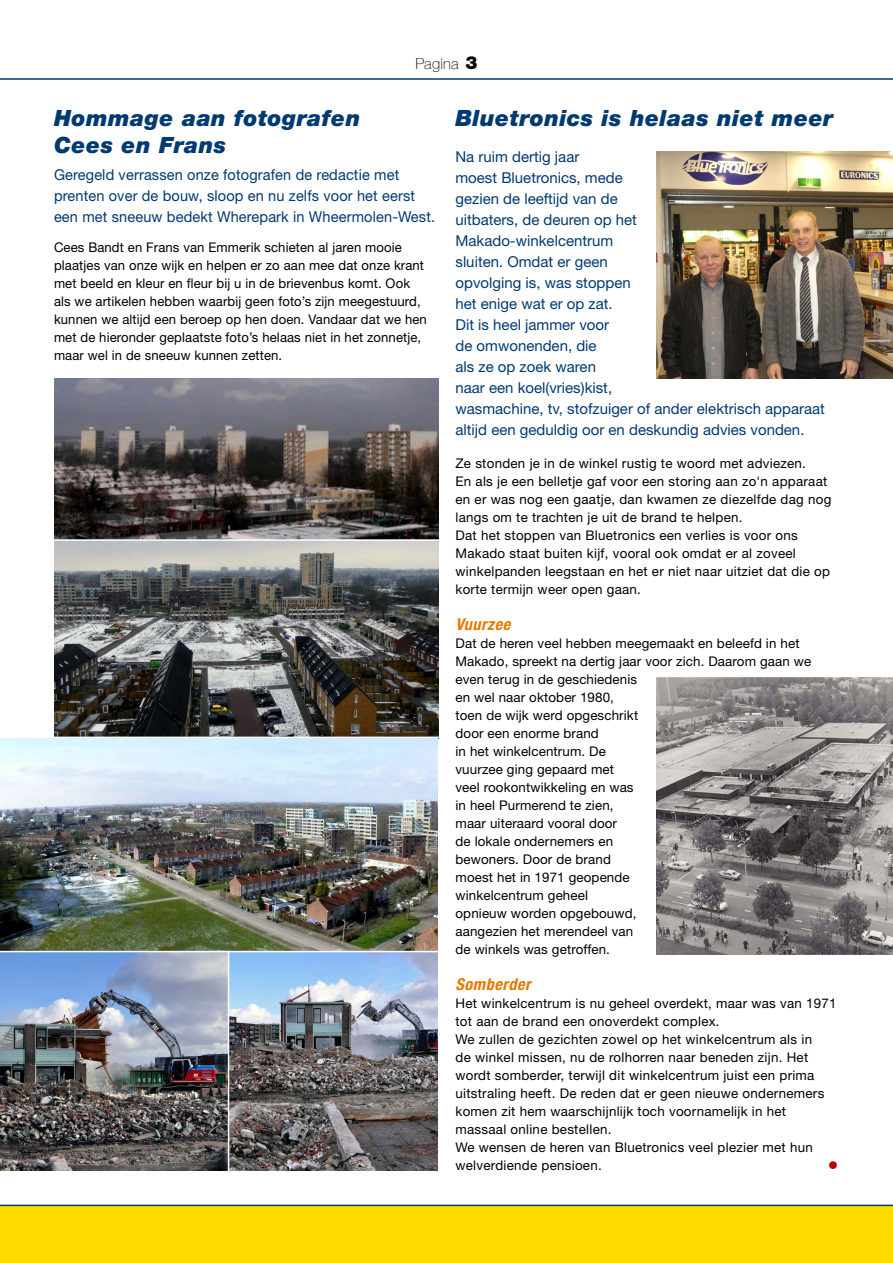
<style>
.page{position:relative;width:893px;height:1263px;background:#fff}
.page>*{position:absolute;margin:0;border:0;box-sizing:border-box;transform-origin:0 0}
.H1__Kop{font:italic 900 22.5px/27px "Helvetica Neue";letter-spacing:.02em;color:#003a73}
.H2__Subkop{font:italic 700 condensed 16.35px "Helvetica Neue";letter-spacing:.03em;color:#e87800}
.H__Introtekst{font:15px/21px "Helvetica Neue";color:#003a73}
.t1{font:100 15px "Helvetica Neue";letter-spacing:.02em;color:#000}
.P__Tekst_plat{font:13.35px/18px "Helvetica Neue";letter-spacing:.01em;color:#000}
.P__Tekst_plat-2{font:13.35px "Wingdings";color:#b6000d}
.s1{font-weight:900;font-size:18px}
</style>
<div class="page">
<div style="left:0;top:1206px;width:893px;height:57px;background:#ffdc00"></div>
<hr style="left:0;top:78px;width:893px;height:2px;background:#003a73">
<hr style="left:0;top:1205px;width:893px;height:1px;background:#003a73">
<img style="left:0;top:738px;width:437px;height:432px">
<img style="left:54px;top:378px;width:385px;height:359px">
<img style="left:656px;top:152px;width:237px;height:226px">
<img style="left:656px;top:678px;width:237px;height:276px">
<hr style="left:0;top:951px;width:442px;height:1px;background:#fff">
<hr style="left:40px;top:539px;width:402px;height:2px;background:#fff">
<hr style="left:228px;top:951px;width:1px;height:222px;background:#fff">
<p class="t1" style="left:415px;top:52px;width:63px">Pagina <span class="s1">3</span></p>
<h1 class="H1__Kop" style="left:54px;top:104px;width:308px">Hommage aan fotografen<br>Cees en Frans</h1>
<p class="H__Introtekst" style="left:54px;top:164px;width:383px">Geregeld verrassen onze fotografen de redactie met prenten over de bouw, sloop en nu zelfs voor het eerst een met sneeuw bedekt Wherepark in Wheermolen-West.</p>
<p class="P__Tekst_plat" style="left:54px;top:238px;width:374px">Cees Bandt en Frans van Emmerik schieten al jaren mooie plaatjes van onze wijk en helpen er zo aan mee dat onze krant met beeld en kleur en fleur bij u in de brievenbus komt. Ook als we artikelen hebben waarbij geen foto’s zijn meegestuurd, kunnen we altijd een beroep op hen doen. Vandaar dat we hen met de hieronder geplaatste foto’s helaas niet in het zonnetje, maar wel in de sneeuw kunnen zetten.</p>
<h1 class="H1__Kop" style="left:455px;top:104px;width:379px">Bluetronics is helaas niet meer</h1>
<p class="H__Introtekst" style="left:455px;top:146px;width:371px">Na ruim dertig jaar<br>moest Bluetronics, mede<br>gezien de leeftijd van de<br>uitbaters, de deuren op het<br>Makado-winkelcentrum<br>sluiten. Omdat er geen<br>opvolging is, was stoppen<br>het enige wat er op zat.<br>Dit is heel jammer voor<br>de omwonenden, die<br>als ze op zoek waren<br>naar een koel(vries)kist,<br>wasmachine, tv, stofzuiger of ander elektrisch apparaat altijd een geduldig oor en deskundig advies vonden.</p>
<p class="P__Tekst_plat" style="left:455px;top:454px;width:377px">Ze stonden je in de winkel rustig te woord met adviezen.<br>En als je een belletje gaf voor een storing aan zo'n apparaat en er was nog een gaatje, dan kwamen ze diezelfde dag nog langs om te trachten je uit de brand te helpen.</p>
<p class="P__Tekst_plat" style="left:455px;top:526px;width:376px">Dat het stoppen van Bluetronics een verlies is voor ons Makado staat buiten kijf, vooral ook omdat er al zoveel winkelpanden leegstaan en het er niet naar uitziet dat die op korte termijn weer open gaan.</p>
<h2 class="H2__Subkop" style="left:455px;top:614px;width:56px">Vuurzee</h2>
<p class="P__Tekst_plat" style="left:455px;top:634px;width:357px">Dat de heren veel hebben meegemaakt en beleefd in het<br>Makado, spreekt na dertig jaar voor zich. Daarom gaan we even terug in de geschiedenis<br>en wel naar oktober 1980,<br>toen de wijk werd opgeschrikt<br>door een enorme brand<br>in het winkelcentrum. De<br>vuurzee ging gepaard met<br>veel rookontwikkeling en was<br>in heel Purmerend te zien,<br>maar uiteraard vooral door<br>de lokale ondernemers en<br>bewoners. Door de brand<br>moest het in 1971 geopende<br>winkelcentrum geheel<br>opnieuw worden opgebouwd,<br>aangezien het merendeel van<br>de winkels was getroffen.</p>
<h2 class="H2__Subkop" style="left:455px;top:974px;width:77px">Somberder</h2>
<p class="P__Tekst_plat" style="left:455px;top:994px;width:383px">Het winkelcentrum is nu geheel overdekt, maar was van 1971 tot aan de brand een onoverdekt complex.</p>
<p class="P__Tekst_plat" style="left:455px;top:1030px;width:370px">We zullen de gezichten zowel op het winkelcentrum als in de winkel missen, nu de rolhorren naar beneden zijn. Het wordt somberder, terwijl dit winkelcentrum juist een prima uitstraling heeft. De reden dat er geen nieuwe ondernemers komen zit hem waarschijnlijk toch voornamelijk in het massaal online bestellen.</p>
<p class="P__Tekst_plat" style="left:455px;top:1138px;width:359px">We wensen de heren van Bluetronics veel plezier met hun welverdiende pensioen.</p>
<p class="P__Tekst_plat-2" style="left:828px;top:1158px;width:11px">●</p>
</div>
